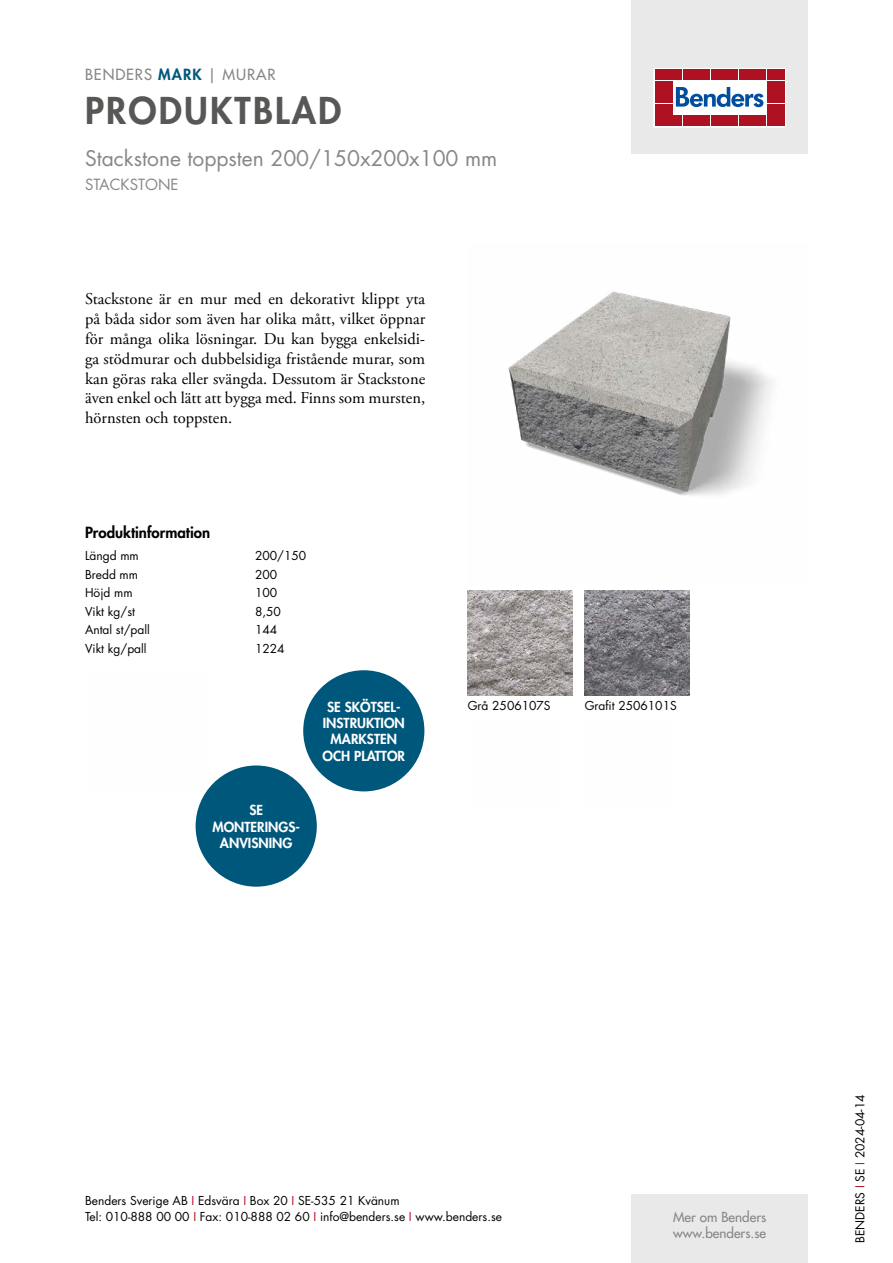
<style>
.page{position:relative;width:893px;height:1263px;background:#fff}
.page>*{position:absolute;margin:0;border:0;box-sizing:border-box;transform-origin:0 0}
.t1{font:800 36px "Futura Std";letter-spacing:.06em;color:#575756}
.t2{font:21px "Futura Std";color:#878787}
.t3{font:16.5px/19.8px "Adobe Garamond Pro";color:#000;text-align:justify}
.t4{font:800 15px "Futura Std";color:#000}
.t5{font:500 15px "Futura Std";letter-spacing:.06em;color:#878787}
.t6{font:15px "Futura Std";color:#878787}
.t7{font:800 13.5px/16.2px "Futura Std";color:#fff;text-align:center}
.t8{font:500 13.5px/16.2px "Futura Std";color:#878787}
.t9{font:12px/16.5px "Futura Std";color:#000}
.s1{font-weight:800;color:#00577c}
.s2{color:#ae1122}
</style>
<div class="page">
<div style="left:631px;top:0;width:177px;height:153px;background:#e9e9e9"></div>
<div style="left:631px;top:1195px;width:177px;height:68px;background:#e9e9e9"></div>
<svg style="left:656px;top:70px;width:128px;height:55px;background:#ebc5ca"></svg>
<div style="left:654px;top:68px;width:132px;height:59px;border:1px solid #fff"></div>
<div style="left:655px;top:70px;width:8px;height:10px;background:#ae1122"></div>
<div style="left:664px;top:70px;width:8px;height:10px;background:#ae1122"></div>
<div style="left:655px;top:81px;width:8px;height:10px;background:#ae1122"></div>
<div style="left:664px;top:81px;width:8px;height:10px;background:#ae1122"></div>
<div style="left:655px;top:93px;width:8px;height:10px;background:#ae1122"></div>
<div style="left:664px;top:93px;width:8px;height:10px;background:#ae1122"></div>
<div style="left:655px;top:104px;width:8px;height:11px;background:#ae1122"></div>
<div style="left:664px;top:104px;width:8px;height:11px;background:#ae1122"></div>
<div style="left:655px;top:116px;width:8px;height:10px;background:#ae1122"></div>
<div style="left:664px;top:116px;width:8px;height:10px;background:#ae1122"></div>
<div style="left:674px;top:70px;width:8px;height:10px;background:#ae1122"></div>
<div style="left:683px;top:70px;width:8px;height:10px;background:#ae1122"></div>
<div style="left:692px;top:70px;width:8px;height:10px;background:#ae1122"></div>
<div style="left:702px;top:70px;width:8px;height:10px;background:#ae1122"></div>
<div style="left:711px;top:70px;width:8px;height:10px;background:#ae1122"></div>
<div style="left:720px;top:70px;width:8px;height:10px;background:#ae1122"></div>
<div style="left:730px;top:70px;width:8px;height:10px;background:#ae1122"></div>
<div style="left:739px;top:70px;width:8px;height:10px;background:#ae1122"></div>
<div style="left:748px;top:70px;width:8px;height:10px;background:#ae1122"></div>
<div style="left:758px;top:70px;width:8px;height:10px;background:#ae1122"></div>
<div style="left:674px;top:116px;width:8px;height:10px;background:#ae1122"></div>
<div style="left:683px;top:116px;width:8px;height:10px;background:#ae1122"></div>
<div style="left:692px;top:116px;width:8px;height:10px;background:#ae1122"></div>
<div style="left:702px;top:116px;width:8px;height:10px;background:#ae1122"></div>
<div style="left:711px;top:116px;width:8px;height:10px;background:#ae1122"></div>
<div style="left:720px;top:116px;width:8px;height:10px;background:#ae1122"></div>
<div style="left:730px;top:116px;width:8px;height:10px;background:#ae1122"></div>
<div style="left:739px;top:116px;width:8px;height:10px;background:#ae1122"></div>
<div style="left:748px;top:116px;width:8px;height:10px;background:#ae1122"></div>
<div style="left:758px;top:116px;width:8px;height:10px;background:#ae1122"></div>
<div style="left:767px;top:70px;width:8px;height:10px;background:#ae1122"></div>
<div style="left:776px;top:70px;width:8px;height:10px;background:#ae1122"></div>
<div style="left:767px;top:81px;width:8px;height:10px;background:#ae1122"></div>
<div style="left:776px;top:81px;width:8px;height:10px;background:#ae1122"></div>
<div style="left:767px;top:93px;width:8px;height:10px;background:#ae1122"></div>
<div style="left:776px;top:93px;width:8px;height:10px;background:#ae1122"></div>
<div style="left:767px;top:104px;width:8px;height:11px;background:#ae1122"></div>
<div style="left:776px;top:104px;width:8px;height:11px;background:#ae1122"></div>
<div style="left:767px;top:116px;width:8px;height:10px;background:#ae1122"></div>
<div style="left:776px;top:116px;width:8px;height:10px;background:#ae1122"></div>
<svg style="left:676px;top:87px;width:87px;height:20px;background:#89add2"></svg>
<div style="left:303px;top:670px;width:121px;height:121px;background:#00577c;border-radius:50%"></div>
<div style="left:196px;top:765px;width:121px;height:122px;background:#00577c;border-radius:50%"></div>
<img style="left:508px;top:291px;width:265px;height:205px">
<img style="left:468px;top:590px;width:105px;height:105px">
<img style="left:585px;top:590px;width:105px;height:105px">
<p class="t5" style="left:85px;top:65px;width:192px">BENDERS <span class="s1">MARK</span> | MURAR</p>
<h1 class="t1" style="left:85px;top:87px;width:258px">PRODUKTBLAD</h1>
<p class="t2" style="left:85px;top:144px;width:414px">Stackstone toppsten 200/150x200x100 mm</p>
<p class="t6" style="left:85px;top:175px;width:95px">STACKSTONE</p>
<p class="t3" style="left:85px;top:290px;width:342px">Stackstone är en mur med en dekorativt klippt yta på båda sidor som även har olika mått, vilket öppnar för många olika lösningar. Du kan bygga enkelsidi&shy;ga stödmurar och dubbelsidiga fristående murar, som kan göras raka eller svängda. Dessutom är Stackstone även enkel och lätt att bygga med. Finns som mursten, hörnsten och toppsten.</p>
<p class="t4" style="left:85px;top:522px;width:127px">Produktinformation</p>
<p class="t9" style="left:85px;top:548px;width:55px">Längd mm</p>
<p class="t9" style="left:255px;top:548px;width:53px">200/150</p>
<p class="t9" style="left:85px;top:566px;width:55px">Bredd mm</p>
<p class="t9" style="left:255px;top:566px;width:24px">200</p>
<p class="t9" style="left:85px;top:585px;width:49px">Höjd mm</p>
<p class="t9" style="left:255px;top:585px;width:24px">100</p>
<p class="t9" style="left:85px;top:603px;width:51px">Vikt kg/st</p>
<p class="t9" style="left:255px;top:603px;width:27px">8,50</p>
<p class="t9" style="left:85px;top:621px;width:66px">Antal st/pall</p>
<p class="t9" style="left:255px;top:621px;width:24px">144</p>
<p class="t9" style="left:85px;top:640px;width:63px">Vikt kg/pall</p>
<p class="t9" style="left:255px;top:640px;width:31px">1224</p>
<p class="t7" style="left:323px;top:699px;width:84px">SE SKÖTSEL-<br>INSTRUKTION<br>MARKSTEN<br>OCH PLATTOR</p>
<p class="t7" style="left:212px;top:802px;width:89px">SE<br>MONTERINGS-<br>ANVISNING</p>
<p class="t9" style="left:468px;top:697px;width:84px">Grå 2506107S</p>
<p class="t9" style="left:585px;top:697px;width:94px">Grafit 2506101S</p>
<p class="t9" style="left:85px;top:1192px;width:418px">Benders Sverige AB <span class="s2">I</span> Edsvära <span class="s2">I</span> Box 20 <span class="s2">I</span> SE-535 21 Kvänum<br>Tel: 010-888 00 00 <span class="s2">I</span> Fax: 010-888 02 60 <span class="s2">I</span> info@benders.se <span class="s2">I</span> www.benders.se</p>
<p class="t8" style="left:673px;top:1209px;width:95px">Mer om Benders www.benders.se</p>
<p class="t9" style="left:852px;top:1243px;width:150px;rotate:-90deg">BENDERS <span class="s2">I</span> SE <span class="s2">I</span> 2024-04-14</p>
</div>
